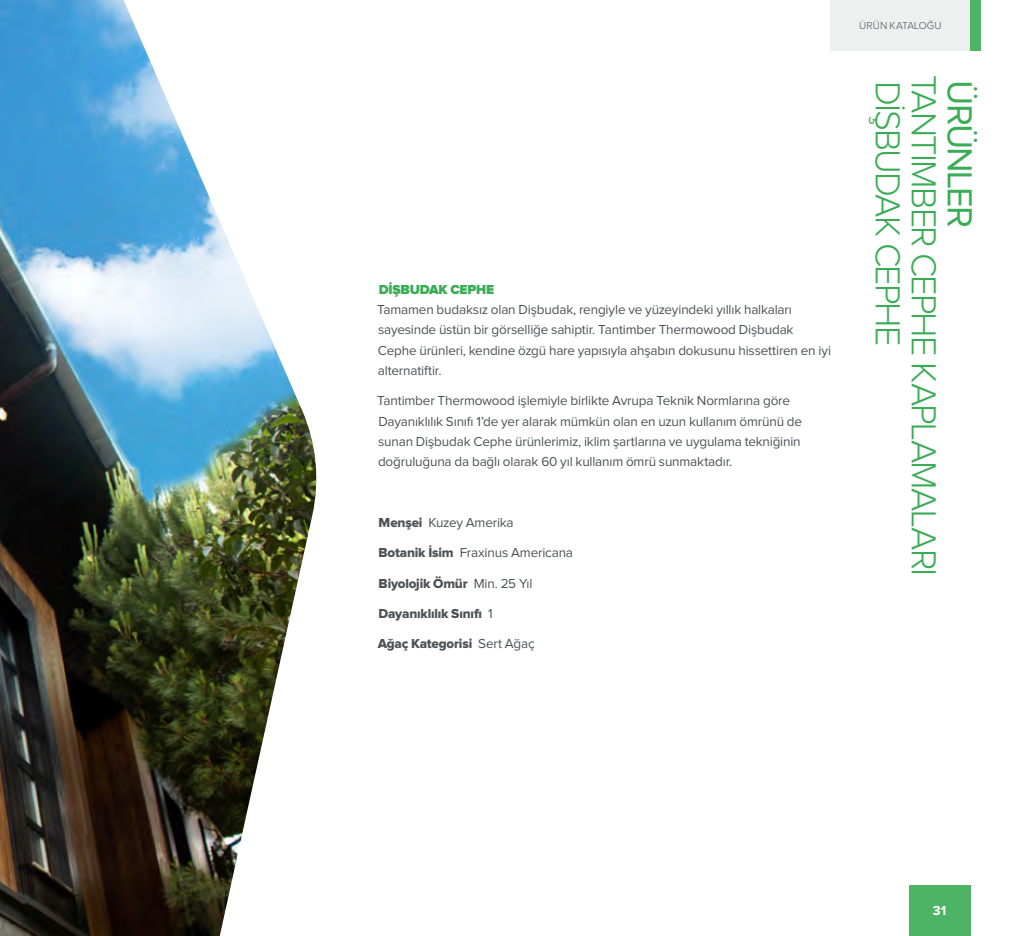
<style>
.page{position:relative;width:1021px;height:936px;background:#fff}
.page>*{position:absolute;margin:0;border:0;box-sizing:border-box;transform-origin:0 0}
.t1{font:300 36px "Proxima Nova";letter-spacing:-.05em;color:#39ac55}
.t2{font:36px "Proxima Nova";letter-spacing:-.05em;color:#39ac55}
.t3{font:13.5px/20.2px "Proxima Nova";letter-spacing:-.015em;color:#4c5257}
.t4{font:13.5px "Proxima Nova Extrabld";letter-spacing:-.015em;color:#4c5257}
.t5{font:900 13.5px "Proxima Nova";letter-spacing:-.015em;color:#39ac55}
.t6{font:700 13.5px "Proxima Nova";color:#fff}
.t7{font:300 10.5px "Proxima Nova";color:#4c5257}
.s1{font-family:"Proxima Nova Extrabld"}
.s2{font-family:"Proxima Nova"}
</style>
<div class="page">
<img style="left:0;top:0;width:317px;height:935px">
<div style="left:830px;top:0;width:140px;height:51px;background:#edeeee"></div>
<div style="left:970px;top:0;width:10px;height:51px;background:#4db466"></div>
<div style="left:909px;top:885px;width:61px;height:50px;background:#4db466"></div>
<p class="t5" style="left:379px;top:283px;width:117px">DİŞBUDAK CEPHE</p>
<p class="t3" style="left:377px;top:300px;width:455px">Tamamen budaksız olan Dişbudak, rengiyle ve yüzeyindeki yıllık halkaları sayesinde üstün bir görselliğe sahiptir. Tantimber Thermowood Dişbudak Cephe ürünleri, kendine özgü hare yapısıyla ahşabın dokusunu hissettiren en iyi alternatiftir.</p>
<p class="t3" style="left:377px;top:391px;width:426px">Tantimber Thermowood işlemiyle birlikte Avrupa Teknik Normlarına göre Dayanıklılık Sınıfı 1’de yer alarak mümkün olan en uzun kullanım ömrünü de sunan Dişbudak Cephe ürünlerimiz, iklim şartlarına ve uygulama tekniğinin doğruluğuna da bağlı olarak 60 yıl kullanım ömrü sunmaktadır.</p>
<p class="t3" style="left:378px;top:512px;width:136px"><span class="s1">Menşei</span> Kuzey Amerika</p>
<p class="t3" style="left:378px;top:543px;width:196px"><span class="s1">Botanik İsim</span> Fraxinus Americana</p>
<p class="t4" style="left:378px;top:577px;width:155px">Biyolojik Ömür <span class="s2">Min. 25 Yıl</span></p>
<p class="t4" style="left:378px;top:607px;width:115px">Dayanıklılık Sınıfı <span class="s2">1</span></p>
<p class="t4" style="left:377px;top:637px;width:159px">Ağaç Kategorisi <span class="s2">Sert Ağaç</span></p>
<p class="t7" style="left:859px;top:21px;width:84px">ÜRÜN KATALOĞU</p>
<h1 class="t1" style="left:904px;top:81px;width:267px;rotate:90deg">DİŞBUDAK CEPHE</h1>
<h1 class="t1" style="left:940px;top:75px;width:502px;rotate:90deg">TANTIMBER CEPHE KAPLAMALARI</h1>
<h1 class="t2" style="left:976px;top:80px;width:149px;rotate:90deg">ÜRÜNLER</h1>
<p class="t6" style="left:932px;top:904px;width:15px">31</p>
</div>
